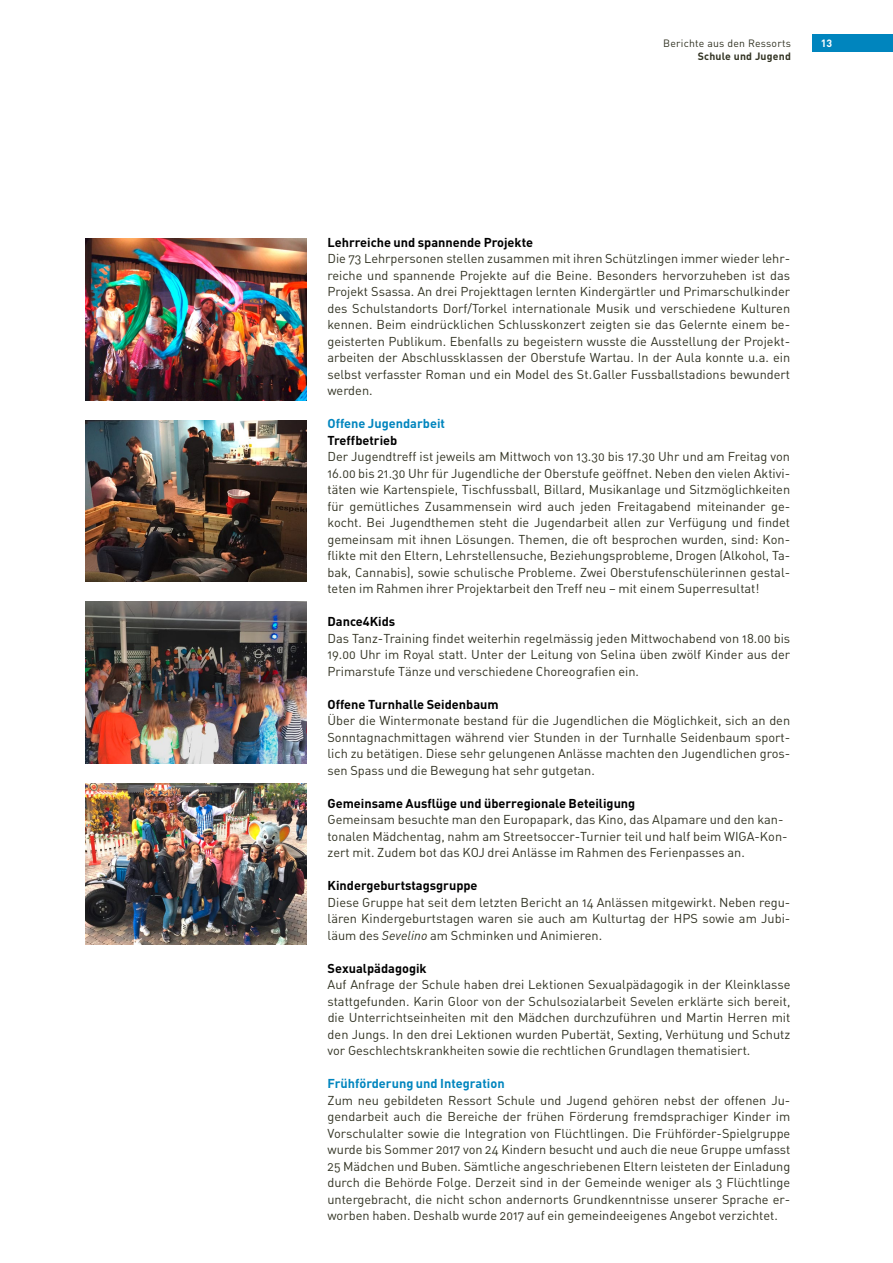
<style>
.page{position:relative;width:893px;height:1263px;background:#fff}
.page>*{position:absolute;margin:0;border:0;box-sizing:border-box;transform-origin:0 0}
.t1{font:12.75px/16.5px "DIN Regular Alternate";color:#313222;text-align:justify}
.t2{font:700 12.75px "DIN";color:#000}
.t3{font:700 12.75px "DIN";color:#0085be}
.t4{font:10.5px "DIN";letter-spacing:.02em;color:#313222}
.t5{font:700 10.5px "DIN";letter-spacing:.02em;color:#313222}
.t6{font:700 10.5px "DIN";color:#fff}
.s1{font-family:"DIN Regular Italic Alt"}
</style>
<div class="page">
<div style="left:812px;top:34px;width:81px;height:17px;background:#0085be"></div>
<img style="left:85px;top:420px;width:221px;height:162px">
<img style="left:85px;top:783px;width:221px;height:162px">
<img style="left:85px;top:602px;width:221px;height:161px">
<img style="left:85px;top:239px;width:221px;height:161px">
<p class="t4" style="left:663px;top:36px;width:129px">Berichte aus den Ressorts</p>
<p class="t6" style="left:821px;top:36px;width:13px">13</p>
<p class="t5" style="left:698px;top:50px;width:95px">Schule und Jugend</p>
<p class="t2" style="left:327px;top:234px;width:207px">Lehrreiche und spannende Projekte</p>
<p class="t1" style="left:327px;top:250px;width:464px">Die 73 Lehrpersonen stellen zusammen mit ihren Schützlingen immer wieder lehr&shy;reiche und spannende Projekte auf die Beine. Besonders hervorzuheben ist das Projekt Ssassa. An drei Projekttagen lernten Kindergärtler und Primarschulkinder des Schulstandorts Dorf/Torkel internationale Musik und verschiedene Kulturen kennen. Beim eindrücklichen Schlusskonzert zeigten sie das Gelernte einem be&shy;geisterten Publikum. Ebenfalls zu begeistern wusste die Ausstellung der Projekt&shy;arbeiten der Abschlussklassen der Oberstufe Wartau. In der Aula konnte u.a. ein selbst verfasster Roman und ein Model des St.Galler Fussballstadions bewundert werden.</p>
<p class="t3" style="left:327px;top:415px;width:119px">Offene Jugendarbeit</p>
<p class="t2" style="left:327px;top:432px;width:71px">Treffbetrieb</p>
<p class="t1" style="left:327px;top:448px;width:464px">Der Jugendtreff ist jeweils am Mittwoch von 13.30 bis 17.30 Uhr und am Freitag von 16.00 bis 21.30 Uhr für Jugendliche der Oberstufe geöffnet. Neben den vielen Aktivi&shy;täten wie Kartenspiele, Tischfussball, Billard, Musikanlage und Sitzmöglichkeiten für gemütliches Zusammensein wird auch jeden Freitagabend miteinander ge&shy;kocht. Bei Jugendthemen steht die Jugendarbeit allen zur Verfügung und findet gemeinsam mit ihnen Lösungen. Themen, die oft besprochen wurden, sind: Kon&shy;flikte mit den Eltern, Lehrstellensuche, Beziehungsprobleme, Drogen (Alkohol, Ta&shy;bak, Cannabis), sowie schulische Probleme. Zwei Oberstufenschülerinnen gestal&shy;teten im Rahmen ihrer Projektarbeit den Treff neu – mit einem Superresultat!</p>
<p class="t2" style="left:327px;top:613px;width:69px">Dance4Kids</p>
<p class="t1" style="left:327px;top:630px;width:464px">Das Tanz-Training findet weiterhin regelmässig jeden Mittwochabend von 18.00 bis 19.00 Uhr im Royal statt. Unter der Leitung von Selina üben zwölf Kinder aus der Primarstufe Tänze und verschiedene Choreografien ein.</p>
<p class="t2" style="left:327px;top:696px;width:173px">Offene Turnhalle Seidenbaum</p>
<p class="t1" style="left:327px;top:712px;width:464px">Über die Wintermonate bestand für die Jugendlichen die Möglichkeit, sich an den Sonntagnachmittagen während vier Stunden in der Turnhalle Seidenbaum sport&shy;lich zu betätigen. Diese sehr gelungenen Anlässe machten den Jugendlichen gros&shy;sen Spass und die Bewegung hat sehr gutgetan.</p>
<p class="t2" style="left:327px;top:795px;width:309px">Gemeinsame Ausflüge und überregionale Beteiligung</p>
<p class="t1" style="left:327px;top:811px;width:462px;text-align:left">Gemeinsam besuchte man den Europapark, das Kino, das Alpamare und den kan&shy;tonalen Mädchentag, nahm am Streetsoccer-Turnier teil und half beim WIGA-Kon&shy;zert mit. Zudem bot das KOJ drei Anlässe im Rahmen des Ferienpasses an.</p>
<p class="t2" style="left:328px;top:877px;width:152px">Kindergeburtstagsgruppe</p>
<p class="t1" style="left:328px;top:894px;width:464px">Diese Gruppe hat seit dem letzten Bericht an 14 Anlässen mitgewirkt. Neben regu&shy;lären Kindergeburtstagen waren sie auch am Kulturtag der HPS sowie am Jubi&shy;läum des <span class="s1">Sevelino</span> am Schminken und Animieren.</p>
<p class="t2" style="left:328px;top:960px;width:101px">Sexualpädagogik</p>
<p class="t1" style="left:328px;top:976px;width:464px">Auf Anfrage der Schule haben drei Lektionen Sexualpädagogik in der Kleinklasse stattgefunden. Karin Gloor von der Schulsozialarbeit Sevelen erklärte sich bereit, die Unterrichtseinheiten mit den Mädchen durchzuführen und Martin Herren mit den Jungs. In den drei Lektionen wurden Pubertät, Sexting, Verhütung und Schutz vor Geschlechtskrankheiten sowie die rechtlichen Grundlagen thematisiert.</p>
<p class="t3" style="left:328px;top:1075px;width:179px">Frühförderung und Integration</p>
<p class="t1" style="left:327px;top:1092px;width:464px">Zum neu gebildeten Ressort Schule und Jugend gehören nebst der offenen Ju&shy;gendarbeit auch die Bereiche der frühen Förderung fremdsprachiger Kinder im Vorschulalter sowie die Integration von Flüchtlingen. Die Frühförder-Spielgruppe wurde bis Sommer 2017 von 24 Kindern besucht und auch die neue Gruppe umfasst 25 Mädchen und Buben. Sämtliche angeschriebenen Eltern leisteten der Einladung durch die Behörde Folge. Derzeit sind in der Gemeinde weniger als 3 Flüchtlinge untergebracht, die nicht schon andernorts Grundkenntnisse unserer Sprache er&shy;worben haben. Deshalb wurde 2017 auf ein gemeindeeigenes Angebot verzichtet.</p>
</div>
